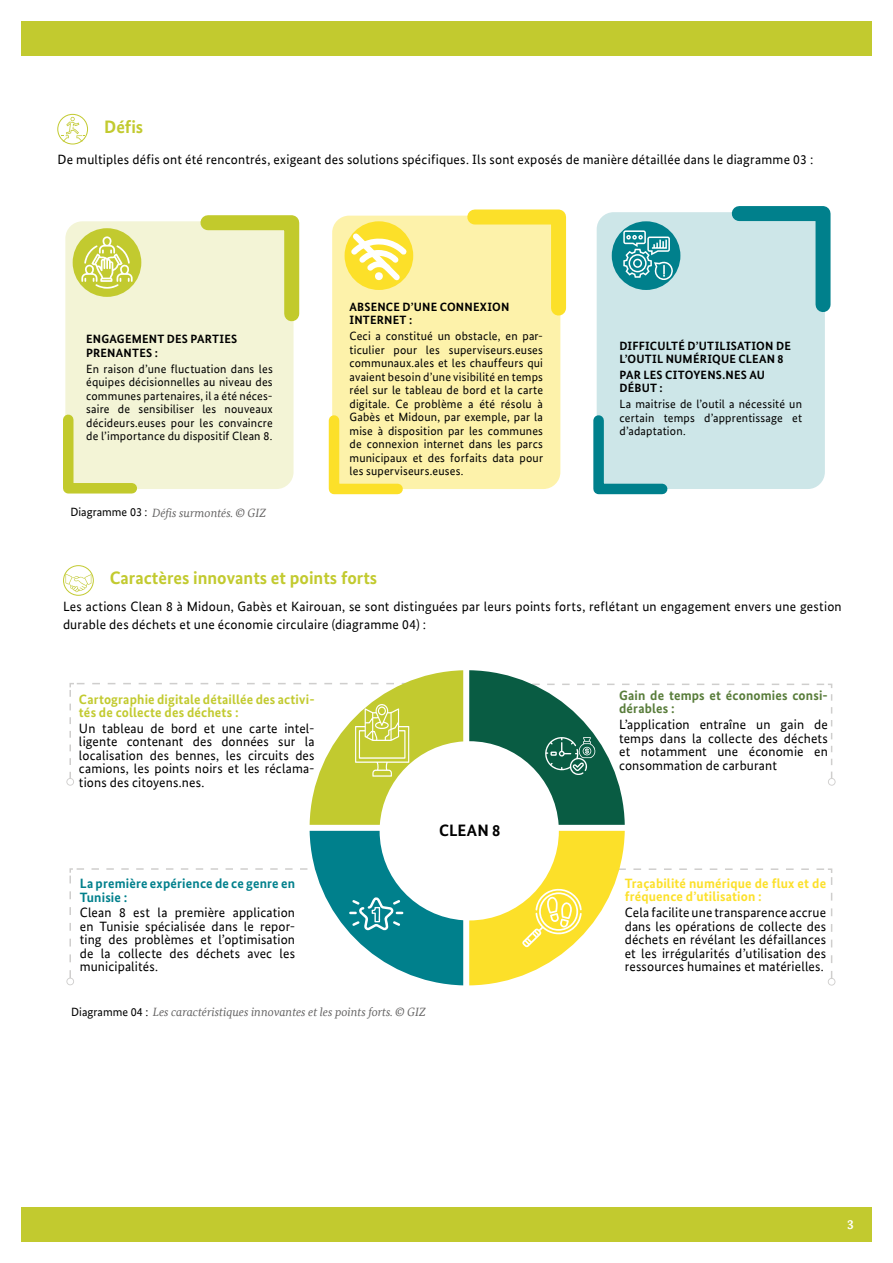
<style>
.page{position:relative;width:893px;height:1263px;background:#fff}
.page>*{position:absolute;margin:0;border:0;box-sizing:border-box;transform-origin:0 0}
.t1{font:700 18px "Bundes Sans";color:#c2ca2f}
.t2{font:700 16.5px "Bundes Sans";letter-spacing:.005em;color:#000}
.t3{font:13.5px/13.5px "Bundes Sans";letter-spacing:.015em;color:#000;text-align:justify}
.t4{font:700 13.5px/13.5px "Bundes Sans";letter-spacing:.01em;color:#c2ca2f}
.t5{font:700 13.5px/13.5px "Bundes Sans";letter-spacing:.01em;color:#fce029}
.t6{font:700 13.5px/13.5px "Bundes Sans";letter-spacing:.01em;color:#00808c}
.t7{font:700 13.5px/13.5px "Bundes Sans";letter-spacing:.01em;color:#587c3a}
.t8{font:700 13.5px "Bundes Serif";color:#fff}
.t9{font:12px/13.5px "Bundes Sans";letter-spacing:.015em;color:#000;text-align:justify}
.t10{font:700 12px/13.5px "Bundes Sans";letter-spacing:.02em;color:#000}
.t11{font:italic 12px "Bundes Serif";color:#646363}
.s1{font-family:"Bundes Sans";font-style:normal;color:#000}
</style>
<div class="page">
<div style="left:21px;top:1208px;width:851px;height:34px;background:#c2ca2f"></div>
<div style="left:21px;top:21px;width:851px;height:34px;background:#c2ca2f"></div>
<div style="left:65px;top:221px;width:229px;height:268px;background:#f3f4d6;border-radius:17px"></div>
<svg style="left:193px;top:215px;width:107px;height:114px"></svg>
<svg style="left:63px;top:409px;width:74px;height:85px"></svg>
<div style="left:332px;top:216px;width:228px;height:273px;background:#fdf2aa;border-radius:17px"></div>
<svg style="left:460px;top:209px;width:107px;height:114px"></svg>
<svg style="left:328px;top:410px;width:75px;height:85px"></svg>
<div style="left:597px;top:212px;width:228px;height:277px;background:#cde6e8;border-radius:17px"></div>
<svg style="left:731px;top:206px;width:100px;height:106px"></svg>
<svg style="left:593px;top:410px;width:75px;height:85px"></svg>
<div style="left:73px;top:228px;width:68px;height:69px;background:#c2ca2f;border-radius:50%"></div>
<div style="left:345px;top:221px;width:68px;height:69px;background:#fce029;border-radius:50%"></div>
<div style="left:612px;top:221px;width:68px;height:69px;background:#00808c;border-radius:50%"></div>
<div style="left:57px;top:114px;width:31px;height:30px;border:1px solid #c2ca2f;border-radius:15px"></div>
<svg style="left:61px;top:117px;width:24px;height:25px"></svg>
<div style="left:63px;top:565px;width:31px;height:31px;border:1px solid #c2ca2f;border-radius:15px"></div>
<svg style="left:66px;top:574px;width:25px;height:18px"></svg>
<svg style="left:81px;top:236px;width:52px;height:53px"></svg>
<svg style="left:347px;top:228px;width:60px;height:58px"></svg>
<svg style="left:623px;top:230px;width:50px;height:50px"></svg>
<svg style="left:66px;top:670px;width:397px;height:155px"></svg>
<svg style="left:66px;top:831px;width:397px;height:154px"></svg>
<svg style="left:469px;top:670px;width:367px;height:155px"></svg>
<svg style="left:469px;top:831px;width:366px;height:154px"></svg>
<h1 class="t1" style="left:104px;top:117px;width:41px">Défis</h1>
<p class="t3" style="left:57px;top:153px;width:757px">De multiples défis ont été rencontrés, exigeant des solutions spécifiques. Ils sont exposés de manière détaillée dans le diagramme 03 :</p>
<p class="t10" style="left:86px;top:333px;width:153px">ENGAGEMENT DES PARTIES<br>PRENANTES :</p>
<p class="t9" style="left:86px;top:362px;width:188px">En raison d’une fluctuation dans les équipes décisionnelles au niveau des communes partenaires, il a été néces&shy;saire de sensibiliser les nouveaux décideurs.euses pour les convaincre de l’importance du dispositif Clean 8.</p>
<p class="t11" style="left:70px;top:506px;width:197px"><span class="s1">Diagramme 03 :</span> Défis surmontés. © GIZ</p>
<p class="t10" style="left:349px;top:300px;width:161px">ABSENCE D’UNE CONNEXION<br>INTERNET :</p>
<p class="t9" style="left:349px;top:329px;width:195px">Ceci a constitué un obstacle, en par&shy;ticulier pour les superviseurs.euses communaux.ales et les chauffeurs qui avaient besoin d’une visibilité en temps réel sur le tableau de bord et la carte digitale. Ce problème a été résolu à Gabès et Midoun, par exemple, par la mise à disposition par les communes de connexion internet dans les parcs municipaux et des forfaits data pour les superviseurs.euses.</p>
<p class="t10" style="left:619px;top:339px;width:173px">DIFFICULTÉ D’UTILISATION DE<br>L’OUTIL NUMÉRIQUE CLEAN 8</p>
<p class="t10" style="left:619px;top:368px;width:147px">PAR LES CITOYENS.NES AU<br>DÉBUT :</p>
<p class="t9" style="left:619px;top:397px;width:184px">La maitrise de l’outil a nécessité un certain temps d’apprentissage et d’adaptation.</p>
<h1 class="t1" style="left:110px;top:568px;width:269px">Caractères innovants et points forts</h1>
<p class="t3" style="left:63px;top:597px;width:780px;line-height:18px">Les actions Clean 8 à Midoun, Gabès et Kairouan, se sont distinguées par leurs points forts, reflétant un engagement envers une gestion durable des déchets et une économie circulaire (diagramme 04) :</p>
<p class="t4" style="left:79px;top:692px;width:237px">Cartographie digitale détaillée des activi&shy;tés de collecte des déchets :</p>
<p class="t3" style="left:79px;top:721px;width:237px">Un tableau de bord et une carte intel&shy;ligente contenant des données sur la localisation des bennes, les circuits des camions, les points noirs et les réclama&shy;tions des citoyens.nes.</p>
<p class="t2" style="left:439px;top:821px;width:63px">CLEAN 8</p>
<p class="t6" style="left:80px;top:877px;width:217px">La première expérience de ce genre en<br>Tunisie :</p>
<p class="t3" style="left:80px;top:906px;width:217px">Clean 8 est la première application en Tunisie spécialisée dans le repor&shy;ting des problèmes et l’optimisation de la collecte des déchets avec les municipalités.</p>
<p class="t11" style="left:71px;top:1005px;width:356px"><span class="s1">Diagramme 04 :</span> Les caractéristiques innovantes et les points forts. © GIZ</p>
<p class="t7" style="left:619px;top:688px;width:210px">Gain de temps et économies consi&shy;dérables :</p>
<p class="t3" style="left:619px;top:718px;width:210px">L’application entraîne un gain de temps dans la collecte des déchets et notamment une économie en consommation de carburant</p>
<p class="t5" style="left:625px;top:876px;width:203px">Traçabilité numérique de flux et de fréquence d’utilisation :</p>
<p class="t3" style="left:625px;top:906px;width:203px">Cela facilite une transparence accrue dans les opérations de collecte des déchets en révélant les défaillances et les irrégularités d’utilisation des ressources humaines et matérielles.</p>
<p class="t8" style="left:847px;top:1216px;width:8px">3</p>
</div>
